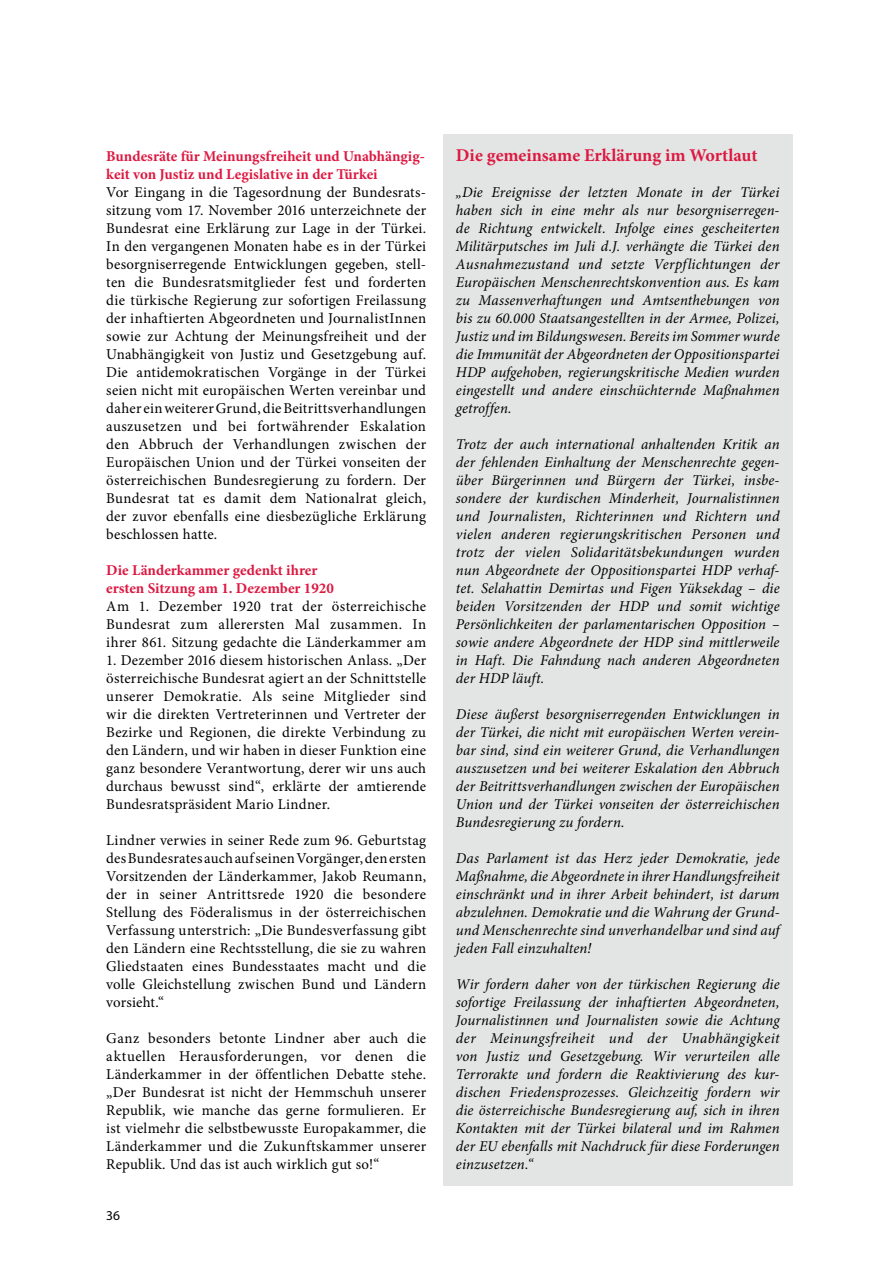
<style>
.page{position:relative;width:893px;height:1263px;background:#fff}
.page>*{position:absolute;margin:0;border:0;box-sizing:border-box;transform-origin:0 0}
.t1{font:700 18px "Minion Pro";color:#dd1841}
.t2{font:italic 15px/18px "Minion Pro";letter-spacing:.005em;color:#000;text-align:justify}
.t3{font:15px/18px "Minion Pro";letter-spacing:.015em;color:#000;text-align:justify}
.t4{font:700 15px/18px "Minion Pro";color:#dd1841}
.t5{font:13.5px "Myriad Pro";color:#000}
</style>
<div class="page">
<div style="left:443px;top:135px;width:349px;height:1051px;background:#e3e4e4"></div>
<h2 class="t4" style="left:106px;top:147px;width:320px">Bundesräte für Meinungsfreiheit und Unabhängig&shy;keit von Justiz und Legislative in der Türkei</h2>
<p class="t3" style="left:106px;top:183px;width:321px">Vor Eingang in die Tagesordnung der Bundesrats&shy;sitzung vom 17. November 2016 unterzeichnete der Bundesrat eine Erklärung zur Lage in der Türkei.<br>In den vergangenen Monaten habe es in der Türkei besorgniserregende Entwicklungen gegeben, stell&shy;ten die Bundesratsmitglieder fest und forderten die türkische Regierung zur sofortigen Freilassung der inhaftierten Abgeordneten und JournalistInnen sowie zur Achtung der Meinungsfreiheit und der Unabhängigkeit von Justiz und Gesetzgebung auf.<br>Die antidemokratischen Vorgänge in der Türkei seien nicht mit europäischen Werten vereinbar und daher ein weiterer Grund, die Beitrittsverhandlungen auszusetzen und bei fortwährender Eskalation den Abbruch der Verhandlungen zwischen der Europäischen Union und der Türkei vonseiten der österreichischen Bundesregierung zu fordern. Der Bundesrat tat es damit dem Nationalrat gleich, der zuvor ebenfalls eine diesbezügliche Erklärung beschlossen hatte.</p>
<h2 class="t4" style="left:106px;top:561px;width:229px">Die Länderkammer gedenkt ihrer ersten Sitzung am 1. Dezember 1920</h2>
<p class="t3" style="left:106px;top:597px;width:321px">Am 1. Dezember 1920 trat der österreichische Bundesrat zum allerersten Mal zusammen. In ihrer 861. Sitzung gedachte die Länderkammer am</p>
<p class="t3" style="left:106px;top:651px;width:321px">1. Dezember 2016 diesem historischen Anlass. „Der österreichische Bundesrat agiert an der Schnittstelle unserer Demokratie. Als seine Mitglieder sind wir die direkten Vertreterinnen und Vertreter der Bezirke und Regionen, die direkte Verbindung zu den Ländern, und wir haben in dieser Funktion eine ganz besondere Verantwortung, derer wir uns auch durchaus bewusst sind“, erklärte der amtierende Bundesratspräsident Mario Lindner.</p>
<p class="t3" style="left:106px;top:831px;width:321px">Lindner verwies in seiner Rede zum 96. Geburtstag des Bundesrates auch auf seinen Vorgänger, den ersten Vorsitzenden der Länderkammer, Jakob Reumann, der in seiner Antrittsrede 1920 die besondere Stellung des Föderalismus in der österreichischen Verfassung unterstrich: „Die Bundesverfassung gibt den Ländern eine Rechtsstellung, die sie zu wahren Gliedstaaten eines Bundesstaates macht und die volle Gleichstellung zwischen Bund und Ländern vorsieht.“</p>
<p class="t3" style="left:106px;top:1029px;width:321px">Ganz besonders betonte Lindner aber auch die aktuellen Herausforderungen, vor denen die Länderkammer in der öffentlichen Debatte stehe. „Der Bundesrat ist nicht der Hemmschuh unserer Republik, wie manche das gerne formulieren. Er ist vielmehr die selbstbewusste Europakammer, die Länderkammer und die Zukunftskammer unserer Republik. Und das ist auch wirklich gut so!“</p>
<p class="t5" style="left:106px;top:1207px;width:15px">36</p>
<h2 class="t1" style="left:456px;top:143px;width:303px">Die gemeinsame Erklärung im Wortlaut</h2>
<p class="t2" style="left:456px;top:183px;width:325px">„Die Ereignisse der letzten Monate in der Türkei haben sich in eine mehr als nur besorgniserregen&shy;de Richtung entwickelt. Infolge eines gescheiterten Militärputsches im Juli d.J. verhängte die Türkei den Ausnahmezustand und setzte Verpflichtungen der Europäischen Menschenrechtskonvention aus. Es kam zu Massenverhaftungen und Amtsenthebungen von bis zu 60.000 Staatsangestellten in der Armee, Polizei, Justiz und im Bildungswesen. Bereits im Sommer wurde die Immunität der Abgeordneten der Oppositionspartei HDP aufgehoben, regierungskritische Medien wurden eingestellt und andere einschüchternde Maßnahmen getroffen.</p>
<p class="t2" style="left:456px;top:435px;width:325px">Trotz der auch international anhaltenden Kritik an der fehlenden Einhaltung der Menschenrechte gegen&shy;über Bürgerinnen und Bürgern der Türkei, insbe&shy;sondere der kurdischen Minderheit, Journalistinnen und Journalisten, Richterinnen und Richtern und vielen anderen regierungskritischen Personen und trotz der vielen Solidaritätsbekundungen wurden nun Abgeordnete der Oppositionspartei HDP verhaf&shy;tet. Selahattin Demirtas und Figen Yüksekdag – die beiden Vorsitzenden der HDP und somit wichtige Persönlichkeiten der parlamentarischen Opposition – sowie andere Abgeordnete der HDP sind mittlerweile in Haft. Die Fahndung nach anderen Abgeordneten der HDP läuft.</p>
<p class="t2" style="left:456px;top:705px;width:325px">Diese äußerst besorgniserregenden Entwicklungen in der Türkei, die nicht mit europäischen Werten verein&shy;bar sind, sind ein weiterer Grund, die Verhandlungen auszusetzen und bei weiterer Eskalation den Abbruch der Beitrittsverhandlungen zwischen der Europäischen Union und der Türkei vonseiten der österreichischen Bundesregierung zu fordern.</p>
<p class="t2" style="left:456px;top:849px;width:325px">Das Parlament ist das Herz jeder Demokratie, jede Maßnahme, die Abgeordnete in ihrer Handlungsfreiheit einschränkt und in ihrer Arbeit behindert, ist darum abzulehnen. Demokratie und die Wahrung der Grund&shy;und Menschenrechte sind unverhandelbar und sind auf jeden Fall einzuhalten!</p>
<p class="t2" style="left:456px;top:975px;width:325px">Wir fordern daher von der türkischen Regierung die sofortige Freilassung der inhaftierten Abgeordneten, Journalistinnen und Journalisten sowie die Achtung der Meinungsfreiheit und der Unabhängigkeit von Justiz und Gesetzgebung. Wir verurteilen alle Terrorakte und fordern die Reaktivierung des kur&shy;dischen Friedensprozesses. Gleichzeitig fordern wir die österreichische Bundesregierung auf, sich in ihren Kontakten mit der Türkei bilateral und im Rahmen der EU ebenfalls mit Nachdruck für diese Forderungen einzusetzen.“</p>
</div>
